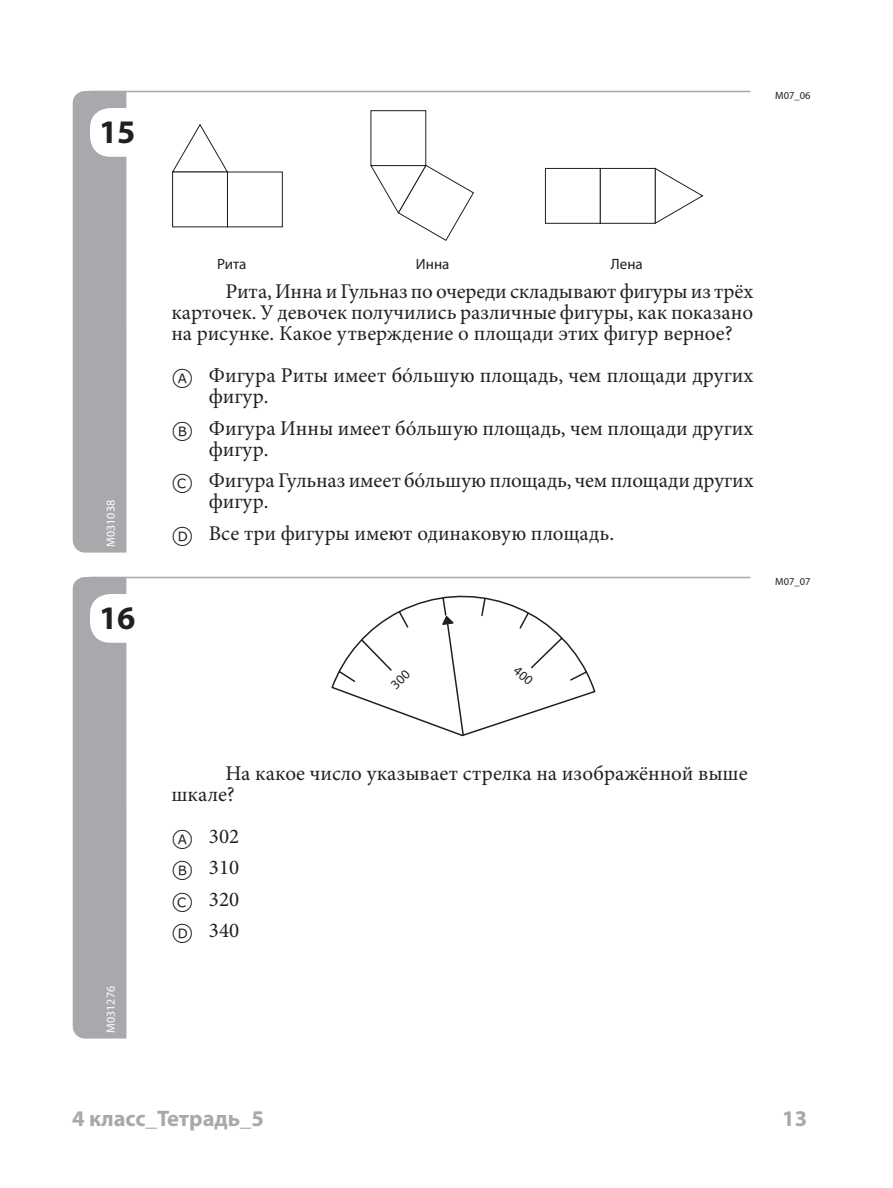
<style>
.page{position:relative;width:893px;height:1188px;background:#fff}
.page>*{position:absolute;margin:0;border:0;box-sizing:border-box;transform-origin:0 0}
.t1{font:700 33px "Myriad Pro";color:#231f20}
.t2{font:700 22.5px "Myriad Pro";color:#a8a9ad}
.t3{font:21px/21px "Minion Pro";color:#231f20}
.t4{font:15px "Myriad Pro";color:#231f20}
.t5{font:12px "Myriad Pro";color:#fff}
.t6{font:10.5px "Myriad Pro";color:#231f20}
.s1{font-family:"TIMSS options";font-size:24px}
</style>
<div class="page">
<div style="left:72px;top:91px;width:54px;height:462px;background:#a8a9ad"></div>
<hr style="left:90px;top:91px;width:660px;height:1px;background:#a8a9ad">
<div style="left:72px;top:577px;width:54px;height:462px;background:#a8a9ad"></div>
<hr style="left:90px;top:577px;width:660px;height:1px;background:#a8a9ad">
<svg style="left:171px;top:124px;width:57px;height:49px"></svg>
<div style="left:172px;top:172px;width:56px;height:55px;background:#fff"></div>
<div style="left:227px;top:172px;width:56px;height:55px;background:#fff;border:1px solid #231f20"></div>
<svg style="left:370px;top:164px;width:104px;height:77px"></svg>
<div style="left:371px;top:110px;width:55px;height:56px;border:1px solid #231f20"></div>
<svg style="left:654px;top:167px;width:50px;height:57px"></svg>
<div style="left:545px;top:168px;width:56px;height:56px;background:#fff;border:1px solid #231f20"></div>
<div style="left:600px;top:168px;width:56px;height:56px;background:#fff;border:1px solid #231f20"></div>
<div style="left:90px;top:108px;width:63px;height:49px;background:#fff;border-radius:20px"></div>
<div style="left:90px;top:594px;width:63px;height:49px;background:#fff;border-radius:20px"></div>
<svg style="left:331px;top:595px;width:265px;height:142px"></svg>
<h1 class="t1" style="left:99px;top:110px;width:38px">15</h1>
<p class="t6" style="left:775px;top:89px;width:37px">M07_06</p>
<p class="t5" style="left:104px;top:547px;width:48px;rotate:-90deg">M031038</p>
<h1 class="t1" style="left:99px;top:596px;width:38px">16</h1>
<p class="t4" style="left:217px;top:255px;width:31px">Рита</p>
<p class="t4" style="left:416px;top:255px;width:35px">Инна</p>
<p class="t4" style="left:611px;top:255px;width:33px">Лена</p>
<p class="t3" style="left:171px;top:282px;width:583px;text-align:justify;text-indent:54px">Рита, Инна и Гульназ по очереди складывают фигуры из трёх карточек. У девочек получились различные фигуры, как показано на рисунке. Какое утверждение о площади этих фигур верное?</p>
<p class="t3" style="left:209px;top:366px;width:546px;text-indent:-36px"><span class="s1">A</span> Фигура Риты имеет бóльшую площадь, чем площади других фигур.</p>
<p class="t3" style="left:209px;top:419px;width:546px;text-indent:-36px"><span class="s1">B</span> Фигура Инны имеет бóльшую площадь, чем площади других фигур.</p>
<p class="t3" style="left:209px;top:471px;width:546px;text-indent:-36px"><span class="s1">C</span> Фигура Гульназ имеет бóльшую площадь, чем площади других фигур.</p>
<p class="t3" style="left:173px;top:524px;width:443px"><span class="s1">D</span> Все три фигуры имеют одинаковую площадь.</p>
<p class="t6" style="left:775px;top:575px;width:37px">M07_07</p>
<p class="t5" style="left:104px;top:1033px;width:48px;rotate:-90deg">M031276</p>
<p class="t3" style="left:171px;top:763px;width:578px;text-indent:54px">На какое число указывает стрелка на изображённой выше шкале?</p>
<p class="t3" style="left:173px;top:821px;width:68px;line-height:31.5px;text-align:justify"><span class="s1">A</span> 302<br><span class="s1">B</span> 310<br><span class="s1">C</span> 320<br><span class="s1">D</span> 340</p>
<p class="t2" style="left:72px;top:1103px;width:194px">4 класс_Тетрадь_5</p>
<p class="t2" style="left:782px;top:1103px;width:26px">13</p>
<p class="t2" style="left:72px;top:1106px;width:85px">G4_M07</p>
<p class="t2" style="left:798px;top:1106px;width:14px">3</p>
</div>
